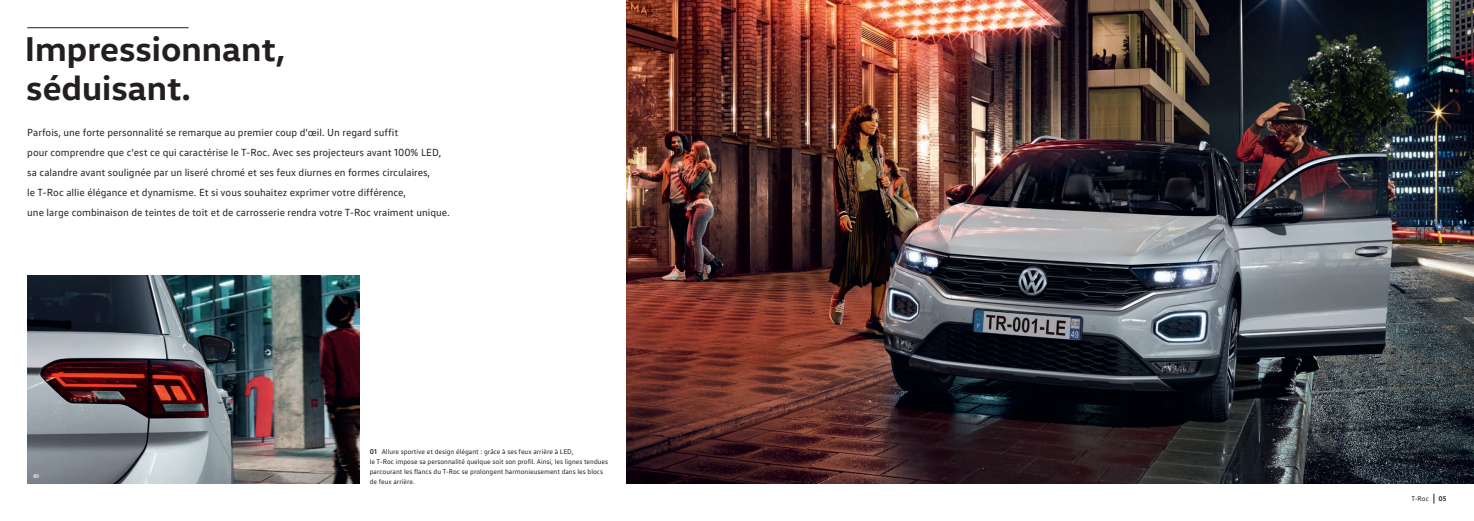
<style>
.page{position:relative;width:1474px;height:521px;background:#fff}
.page>*{position:absolute;margin:0;border:0;box-sizing:border-box;transform-origin:0 0}
.HL_40pt{font:700 35px/38.5px "VW Head";color:#231f20}
.body{font:10.5px/19.9px "VW Text";color:#231f20}
.equipment_grid{font:7px/9.9px "VW Text";color:#231f20}
.running_title{font:7px "VW Text";color:#231f20}
.t1{font:700 7px "VW Text";color:#231f20}
.caption_white{font:700 5.25px "VW Head";color:#fff}
.s1{font-weight:700}
</style>
<div class="page">
<img style="left:27px;top:275px;width:333px;height:209px">
<img style="left:626px;top:0;width:847px;height:484px">
<hr style="left:27px;top:27px;width:162px;height:1px;background:#231f20">
<p class="HL_40pt" style="left:25px;top:28px;width:262px">Impressionnant, séduisant.</p>
<p class="body" style="left:27px;top:123px;width:424px">Parfois, une forte personnalité se remarque au premier coup d'œil. Un regard suffit<br>pour comprendre que c'est ce qui caractérise le T-Roc. Avec ses projecteurs avant 100% LED, sa calandre avant soulignée par un liseré chromé et ses feux diurnes en formes circulaires,<br>le T-Roc allie élégance et dynamisme. Et si vous souhaitez exprimer votre différence,<br>une large combinaison de teintes de toit et de carrosserie rendra votre T-Roc vraiment unique.</p>
<p class="caption_white" style="left:33px;top:472px;width:7px">01</p>
<p class="equipment_grid" style="left:370px;top:446px;width:240px"><span class="s1">01</span> Allure sportive et design élégant : grâce à ses feux arrière à LED,<br>le T-Roc impose sa personnalité quelque soit son profil. Ainsi, les lignes tendues parcourant les flancs du T-Roc se prolongent harmonieusement dans les blocs de feux arrière.</p>
<p class="running_title" style="left:1411px;top:494px;width:19px">T-Roc</p>
<p class="t1" style="left:1438px;top:494px;width:9px">05</p>
</div>
